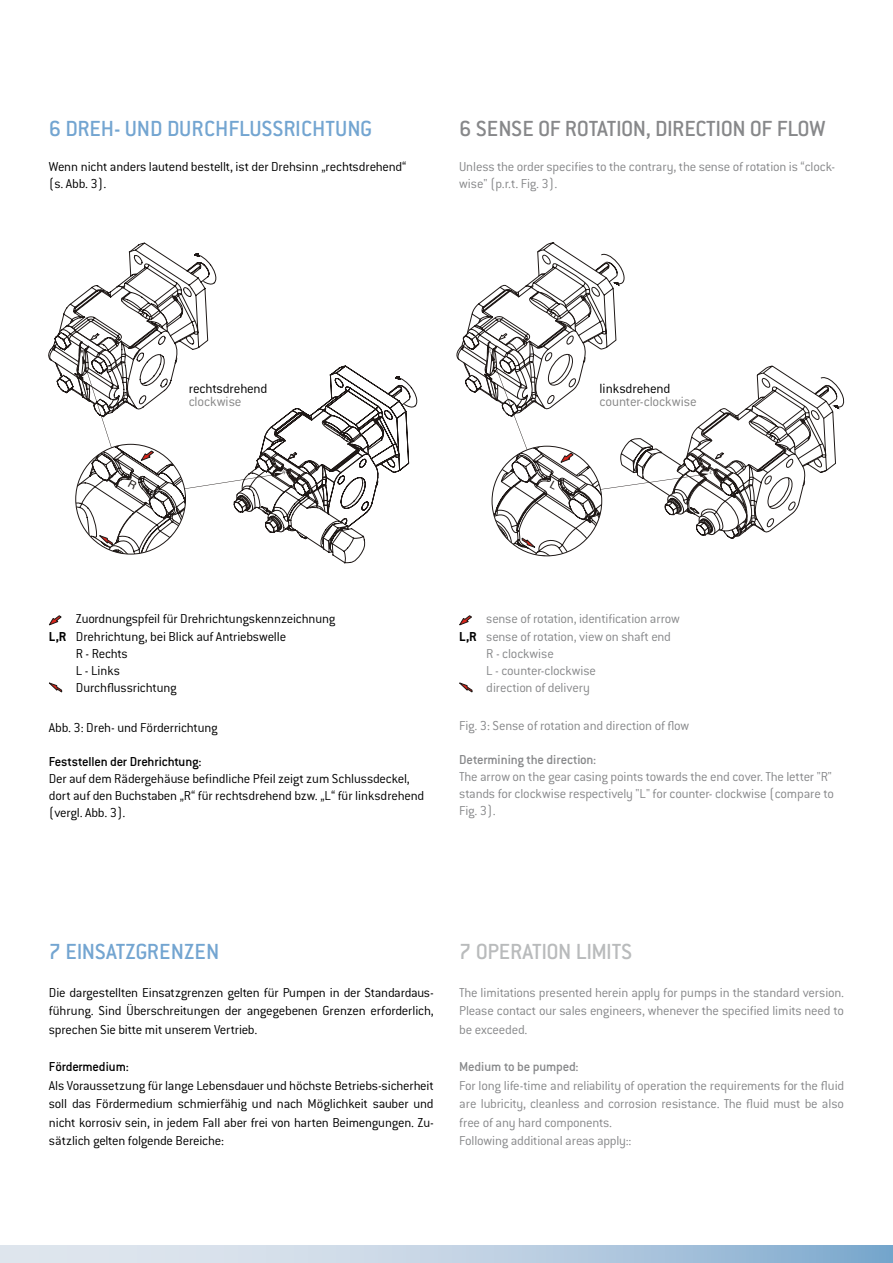
<style>
.page{position:relative;width:893px;height:1263px;background:#fff}
.page>*{position:absolute;margin:0;border:0;box-sizing:border-box;transform-origin:0 0}
.t1{font:500 24px "Conduit ITC Std";color:#73a5d1}
.t2{font:500 24px "Conduit ITC Std";letter-spacing:-.02em;color:#87888a}
.t3{font:500 24px "Conduit ITC Std";letter-spacing:-.015em;color:#b9bbbc}
.t4{font:300 14.55px "Conduit ITC Std";letter-spacing:-.01em;color:#868686}
.t5{font:300 14.55px "Conduit ITC Std";letter-spacing:-.015em;color:#000}
.t6{font:300 14.25px/17.1px "Conduit ITC Std";letter-spacing:-.015em;color:#000}
.t7{font:300 14.25px/17.1px "Conduit ITC Std";letter-spacing:-.015em;color:#87888a}
.t8{font:500 14.25px "Conduit ITC Std";letter-spacing:-.015em;color:#87888a}
.t9{font:500 14.25px "Conduit ITC Std";letter-spacing:-.015em;color:#000}
.t10{font:700 14.25px "Conduit ITC Std";color:#000}
</style>
<div class="page">
<svg style="left:0;top:1246px;width:892px;height:17px"></svg>
<svg style="left:49px;top:615px;width:12px;height:10px"></svg>
<svg style="left:49px;top:682px;width:13px;height:10px"></svg>
<svg style="left:459px;top:615px;width:13px;height:10px"></svg>
<svg style="left:459px;top:682px;width:13px;height:10px"></svg>
<svg style="left:48px;top:242px;width:370px;height:322px"></svg>
<svg style="left:456px;top:242px;width:388px;height:314px"></svg>
<h1 class="t1" style="left:49px;top:114px;width:325px">6 DREH- UND DURCHFLUSSRICHTUNG</h1>
<p class="t6" style="left:49px;top:157px;width:359px">Wenn nicht anders lautend bestellt, ist der Drehsinn „rechtsdrehend“ (s. Abb. 3).</p>
<h1 class="t2" style="left:459px;top:114px;width:368px">6 SENSE OF ROTATION, DIRECTION OF FLOW</h1>
<p class="t7" style="left:459px;top:157px;width:377px">Unless the order specifies to the contrary, the sense of rotation is “clock&shy;wise" (p.r.t. Fig. 3).</p>
<p class="t5" style="left:189px;top:380px;width:80px">rechtsdrehend</p>
<p class="t4" style="left:189px;top:393px;width:54px">clockwise</p>
<p class="t5" style="left:600px;top:380px;width:72px">linksdrehend</p>
<p class="t4" style="left:600px;top:393px;width:99px">counter-clockwise</p>
<p class="t10" style="left:49px;top:628px;width:19px">L,R</p>
<p class="t6" style="left:76px;top:610px;width:261px">Zuordnungspfeil für Drehrichtungskennzeichnung<br>Drehrichtung, bei Blick auf Antriebswelle<br>R - Rechts<br>L - Links<br>Durchflussrichtung</p>
<p class="t6" style="left:49px;top:718px;width:170px">Abb. 3: Dreh- und Förderrichtung</p>
<p class="t9" style="left:49px;top:753px;width:154px">Feststellen der Drehrichtung:</p>
<p class="t6" style="left:49px;top:770px;width:377px">Der auf dem Rädergehäuse befindliche Pfeil zeigt zum Schlussdeckel, dort auf den Buchstaben „R“ für rechtsdrehend bzw. „L“ für linksdrehend (vergl. Abb. 3).</p>
<p class="t10" style="left:459px;top:628px;width:19px">L,R</p>
<p class="t7" style="left:486px;top:610px;width:195px">sense of rotation, identification arrow sense of rotation, view on shaft end<br>R - clockwise<br>L - counter-clockwise<br>direction of delivery</p>
<p class="t7" style="left:459px;top:716px;width:232px">Fig. 3: Sense of rotation and direction of flow</p>
<p class="t8" style="left:459px;top:751px;width:139px">Determining the direction:</p>
<p class="t7" style="left:459px;top:768px;width:376px">The arrow on the gear casing points towards the end cover. The letter "R" stands for clockwise respectively "L" for counter- clockwise (compare to<br>Fig. 3).</p>
<h1 class="t1" style="left:49px;top:937px;width:172px">7 EINSATZGRENZEN</h1>
<p class="t6" style="left:49px;top:982px;width:386px;line-height:18.6px;text-align:justify">Die dargestellten Einsatzgrenzen gelten für Pumpen in der Standardaus&shy;führung. Sind Überschreitungen der angegebenen Grenzen erforderlich, sprechen Sie bitte mit unserem Vertrieb.</p>
<p class="t9" style="left:49px;top:1058px;width:81px">Fördermedium:</p>
<p class="t6" style="left:49px;top:1075px;width:386px;line-height:18.6px;text-align:justify">Als Voraussetzung für lange Lebensdauer und höchste Betriebs-sicherheit soll das Fördermedium schmierfähig und nach Möglichkeit sauber und nicht korrosiv sein, in jedem Fall aber frei von harten Beimengungen. Zu&shy;sätzlich gelten folgende Bereiche:</p>
<h1 class="t3" style="left:459px;top:937px;width:175px">7 OPERATION LIMITS</h1>
<p class="t7" style="left:459px;top:982px;width:386px;line-height:18.6px;text-align:justify">The limitations presented herein apply for pumps in the standard version.<br>Please contact our sales engineers, whenever the specified limits need to be exceeded.</p>
<p class="t8" style="left:459px;top:1058px;width:121px">Medium to be pumped:</p>
<p class="t7" style="left:459px;top:1075px;width:386px;line-height:18.6px">For long life-time and reliability of operation the requirements for the fluid are lubricity, cleanless and corrosion resistance. The fluid must be also free of any hard components.<br>Following additional areas apply::</p>
</div>
